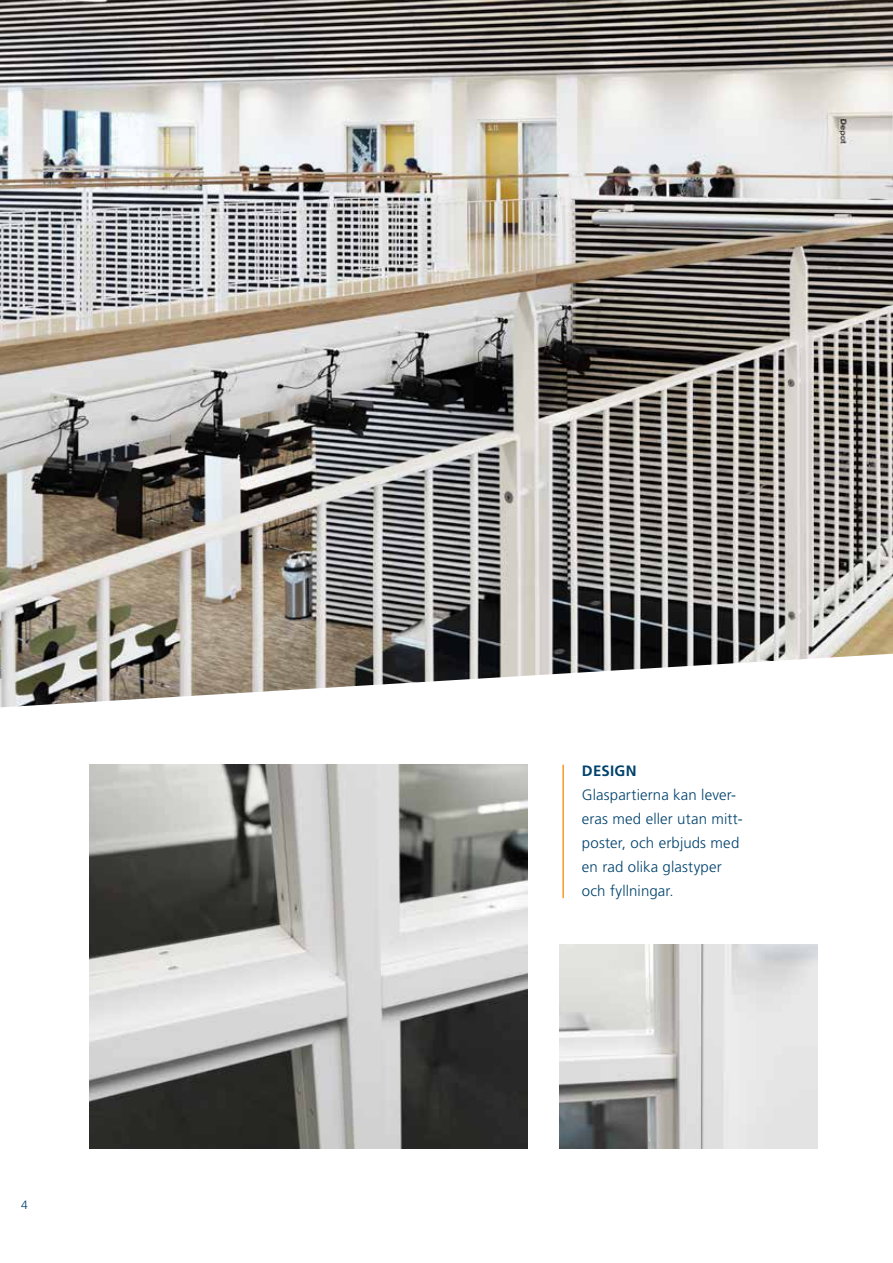
<style>
.page{position:relative;width:893px;height:1263px;background:#fff}
.page>*{position:absolute;margin:0;border:0;box-sizing:border-box;transform-origin:0 0}
.t1{font:300 15px/24px "Frutiger LT Std";letter-spacing:.01em;color:#00426c}
.t2{font:700 15px "Frutiger LT Std";color:#00426c}
.t3{font:300 12px "Frutiger LT Std";color:#00426c}
</style>
<div class="page">
<img style="left:0;top:0;width:893px;height:707px">
<img style="left:89px;top:765px;width:438px;height:383px">
<hr style="left:562px;top:765px;width:2px;height:133px;background:#f89728">
<img style="left:559px;top:945px;width:259px;height:203px">
<p class="t3" style="left:21px;top:1198px;width:8px">4</p>
<p class="t2" style="left:582px;top:762px;width:56px">DESIGN</p>
<p class="t1" style="left:582px;top:783px;width:162px">Glaspartierna kan lever&shy;eras med eller utan mitt&shy;poster, och erbjuds med en rad olika glastyper och fyllningar.</p>
</div>
